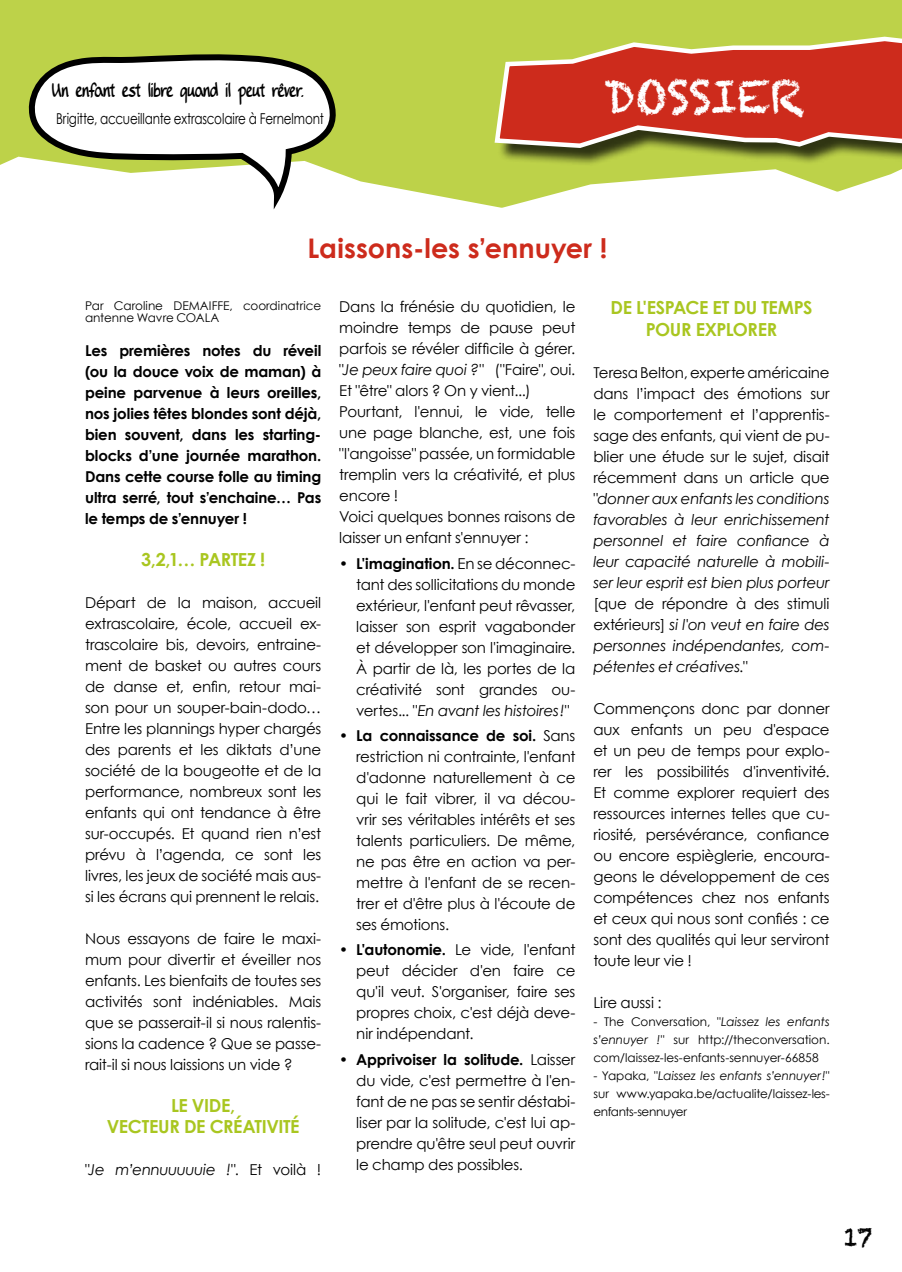
<style>
.page{position:relative;width:902px;height:1272px;background:#fff}
.page>*{position:absolute;margin:0;border:0;box-sizing:border-box;transform-origin:0 0}
.t1{font:45px "Chalkduster";letter-spacing:-.015em;color:#fff}
.t2{font:700 27px "Century Gothic";color:#cd2b1c}
.t3{font:25.5px "Chalkduster";color:#000}
.t4{font:19.5px "DJB Writesa Lot";letter-spacing:-.03em;color:#000;scale:.8 1}
.t5{font:700 18px/21px "Century Gothic";letter-spacing:-.025em;color:#a9c620;text-align:center}
.t6{font:15px/21px "Century Gothic";letter-spacing:-.015em;color:#000;text-align:justify}
.t7{font:700 15px/21px "Century Gothic";letter-spacing:-.01em;color:#000;text-align:justify}
.t8{font:italic 15px/21px "Century Gothic";letter-spacing:-.02em;color:#000;text-align:justify}
.t9{font:15px "Century Gothic";letter-spacing:-.015em;color:#000;scale:.8 1}
.t10{font:12px/18px "Century Gothic";letter-spacing:-.005em;color:#000;text-align:justify}
.s1{font-style:normal}
.s2{font-style:italic}
.s3{font-weight:700}
</style>
<div class="page">
<svg style="left:0;top:0;width:901px;height:210px;background:#c4d65c"></svg>
<div style="left:497px;top:39px;width:404px;height:177px;background:#fff"></div>
<svg style="left:492px;top:34px;width:409px;height:165px;background:#c67d4c"></svg>
<svg style="left:24px;top:50px;width:320px;height:148px"></svg>
<h3 class="t4" style="left:52px;top:78px;width:316px">Un enfant est libre quand il peut rêver.</h3>
<p class="t9" style="left:56px;top:108px;width:336px">Brigitte, accueillante extrascolaire à Fernelmont</p>
<h1 class="t1" style="left:604px;top:70px;width:202px">DOSSIER</h1>
<h2 class="t2" style="left:307px;top:228px;width:301px">Laissons-les s’ennuyer !</h2>
<p class="t10" style="left:85px;top:299px;width:238px;line-height:12px">Par Caroline DEMAIFFE, coordinatrice antenne Wavre COALA</p>
<p class="t7" style="left:85px;top:339px;width:238px">Les premières notes du réveil (ou la douce voix de maman) à peine parvenue à leurs oreilles, nos jolies têtes blondes sont déjà, bien souvent, dans les starting&shy;blocks d’une journée marathon.<br>Dans cette course folle au timing ultra serré, tout s’enchaine… Pas le temps de s’ennuyer !</p>
<p class="t5" style="left:141px;top:548px;width:126px">3,2,1… PARTEZ !</p>
<p class="t6" style="left:85px;top:591px;width:238px">Départ de la maison, accueil extrascolaire, école, accueil ex&shy;trascolaire bis, devoirs, entraine&shy;ment de basket ou autres cours de danse et, enfin, retour mai&shy;son pour un souper-bain-dodo… Entre les plannings hyper chargés des parents et les diktats d’une société de la bougeotte et de la performance, nombreux sont les enfants qui ont tendance à être sur-occupés. Et quand rien n’est prévu à l’agenda, ce sont les livres, les jeux de société mais aus&shy;si les écrans qui prennent le relais.</p>
<p class="t6" style="left:85px;top:927px;width:238px">Nous essayons de faire le maxi&shy;mum pour divertir et éveiller nos enfants. Les bienfaits de toutes ses activités sont indéniables. Mais que se passerait-il si nous ralentis&shy;sions la cadence ? Que se passe&shy;rait-il si nous laissions un vide ?</p>
<p class="t5" style="left:107px;top:1094px;width:194px">LE VIDE,<br>VECTEUR DE CRÉATIVITÉ</p>
<p class="t8" style="left:85px;top:1158px;width:238px"><span class="s1">"</span>Je m’ennuuuuuie !<span class="s1">". Et voilà !</span></p>
<p class="t6" style="left:339px;top:296px;width:238px;text-align:left">Dans la frénésie du quotidien, le moindre temps de pause peut parfois se révéler difficile à gérer. "<span class="s2">Je peux faire quoi ?</span>" ("Faire", oui.<br>Et "être" alors ? On y vient...)<br>Pourtant, l'ennui, le vide, telle une page blanche, est, une fois "l'angoisse" passée, un formidable tremplin vers la créativité, et plus encore !<br>Voici quelques bonnes raisons de laisser un enfant s'ennuyer :</p>
<p class="t6" style="left:356px;top:552px;width:221px;text-indent:-17px"><span class="s3">• L'imagination.</span> En se déconnec&shy;tant des sollicitations du monde extérieur, l'enfant peut rêvasser, laisser son esprit vagabonder et développer son l'imaginaire.<br>À partir de là, les portes de la créativité sont grandes ou&shy;vertes... "<span class="s2">En avant les histoires!</span>"</p>
<p class="t6" style="left:356px;top:724px;width:221px;text-indent:-17px"><span class="s3">• La connaissance de soi.</span> Sans restriction ni contrainte, l'enfant d'adonne naturellement à ce qui le fait vibrer, il va décou&shy;vrir ses véritables intérêts et ses talents particuliers. De même, ne pas être en action va per&shy;mettre à l'enfant de se recen&shy;trer et d'être plus à l'écoute de ses émotions.</p>
<p class="t6" style="left:356px;top:939px;width:221px;text-indent:-17px"><span class="s3">• L'autonomie.</span> Le vide, l'enfant peut décider d'en faire ce qu'il veut. S'organiser, faire ses propres choix, c'est déjà deve&shy;nir indépendant.</p>
<p class="t6" style="left:356px;top:1048px;width:221px;text-indent:-17px"><span class="s3">• Apprivoiser la solitude.</span> Laisser du vide, c'est permettre à l'en&shy;fant de ne pas se sentir déstabi&shy;liser par la solitude, c'est lui ap&shy;prendre qu'être seul peut ouvrir le champ des possibles.</p>
<p class="t5" style="left:610px;top:296px;width:203px">DE L'ESPACE ET DU TEMPS<br>POUR EXPLORER</p>
<p class="t6" style="left:593px;top:361px;width:238px">Teresa Belton, experte américaine dans l’impact des émotions sur le comportement et l’apprentis&shy;sage des enfants, qui vient de pu&shy;blier une étude sur le sujet, disait récemment dans un article que "<span class="s2">donner aux enfants les conditions favorables à leur enrichissement personnel et faire confiance à leur capacité naturelle à mobili&shy;ser leur esprit est bien plus porteur</span></p>
<p class="t8" style="left:593px;top:592px;width:238px"><span class="s1">[que de répondre à des stimuli extérieurs]</span> si l'on veut en faire des personnes indépendantes, com&shy;pétentes et créatives.<span class="s1">"</span></p>
<p class="t6" style="left:593px;top:697px;width:238px">Commençons donc par donner aux enfants un peu d'espace et un peu de temps pour explo&shy;rer les possibilités d'inventivité.<br>Et comme explorer requiert des ressources internes telles que cu&shy;riosité, persévérance, confiance ou encore espièglerie, encoura&shy;geons le développement de ces compétences chez nos enfants et ceux qui nous sont confiés : ce sont des qualités qui leur serviront toute leur vie !</p>
<p class="t6" style="left:593px;top:991px;width:70px">Lire aussi :</p>
<p class="t10" style="left:593px;top:1012px;width:238px">- The Conversation, "<span class="s2">Laissez les enfants s’ennuyer !</span>" sur http://theconversation. com/laissez-les-enfants-sennuyer-66858</p>
<p class="t10" style="left:593px;top:1066px;width:238px">- Yapaka, "<span class="s2">Laissez les enfants s’ennuyer!</span>" sur www.yapaka.be/actualite/laissez-les&shy;enfants-sennuyer</p>
<h3 class="t3" style="left:843px;top:1222px;width:30px">17</h3>
</div>
